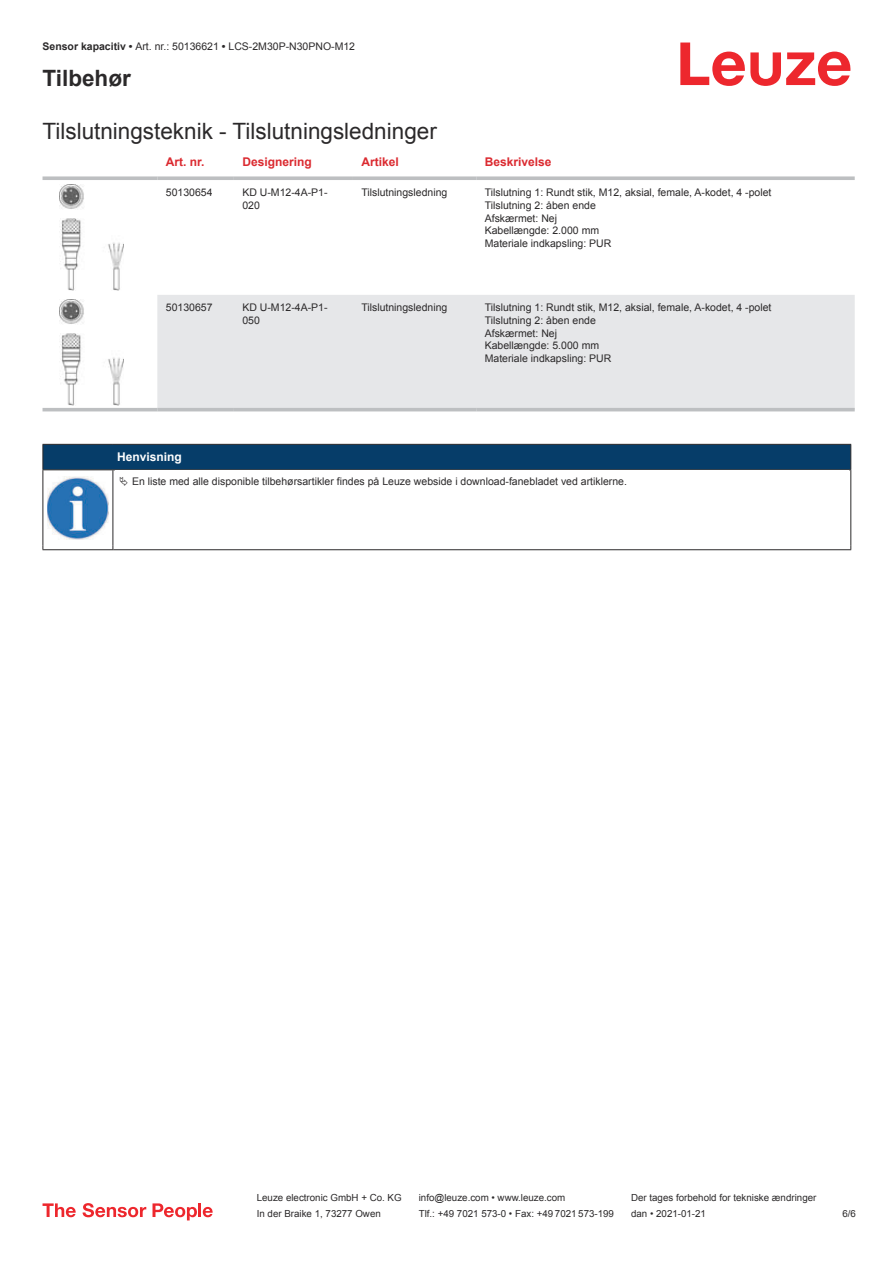
<style>
.page{position:relative;width:893px;height:1263px;background:#fff}
.page>*{position:absolute;margin:0;border:0;box-sizing:border-box;transform-origin:0 0}
.t1{font:22.5px "Arial";color:#2b292a}
.t2{font:700 22.5px "Arial";color:#2b292a}
.t3{font:700 12px "Arial";color:#db2a30}
.t4{font:700 12px "Arial";color:#fff}
.t5{font:10.5px/12.6px "Arial";color:#2b292a}
.t6{font:9.75px "Arial";color:#2b292a}
.s1{font-weight:700}
</style>
<div class="page">
<svg style="left:680px;top:43px;width:170px;height:43px"></svg>
<div style="left:157px;top:295px;width:698px;height:113px;background:#e6e7e9"></div>
<svg style="left:43px;top:176px;width:114px;height:4px"></svg>
<svg style="left:157px;top:176px;width:77px;height:4px"></svg>
<svg style="left:234px;top:176px;width:119px;height:4px"></svg>
<svg style="left:353px;top:176px;width:123px;height:4px"></svg>
<svg style="left:476px;top:176px;width:379px;height:4px;background:#c4c6c8"></svg>
<hr style="left:43px;top:408px;width:114px;height:3px;background:#bdbfc1">
<hr style="left:157px;top:408px;width:77px;height:3px;background:#bdbfc1">
<hr style="left:234px;top:408px;width:119px;height:3px;background:#bdbfc1">
<hr style="left:353px;top:408px;width:123px;height:3px;background:#bdbfc1">
<hr style="left:476px;top:408px;width:379px;height:3px;background:#bdbfc1">
<img style="left:59px;top:184px;width:65px;height:107px">
<img style="left:59px;top:299px;width:65px;height:106px">
<div style="left:43px;top:444px;width:808px;height:26px;background:#063d69"></div>
<hr style="left:113px;top:469px;width:738px;height:1px;background:#2b292a">
<hr style="left:43px;top:470px;width:1px;height:75px;background:#2b292a">
<hr style="left:113px;top:470px;width:1px;height:75px;background:#2b292a">
<hr style="left:850px;top:470px;width:1px;height:75px;background:#2b292a">
<hr style="left:43px;top:549px;width:70px;height:1px;background:#2b292a">
<hr style="left:113px;top:549px;width:738px;height:1px;background:#2b292a">
<img style="left:47px;top:476px;width:61px;height:63px">
<svg style="left:43px;top:1203px;width:33px;height:14px"></svg>
<svg style="left:83px;top:1203px;width:63px;height:14px"></svg>
<svg style="left:153px;top:1203px;width:44px;height:17px"></svg>
<hr style="left:198px;top:1203px;width:3px;height:14px;background:#ed272d">
<svg style="left:203px;top:1207px;width:10px;height:10px"></svg>
<p class="t5" style="left:43px;top:41px;width:314px"><span class="s1">Sensor kapacitiv •</span> Art. nr.: 50136621 <span class="s1">•</span> LCS-2M30P-N30PNO-M12</p>
<h1 class="t2" style="left:43px;top:69px;width:90px">Tilbehør</h1>
<h1 class="t1" style="left:43px;top:123px;width:396px">Tilslutningsteknik - Tilslutningsledninger</h1>
<p class="t3" style="left:166px;top:157px;width:40px">Art. nr.</p>
<p class="t3" style="left:242px;top:157px;width:71px">Designering</p>
<p class="t3" style="left:361px;top:157px;width:39px">Artikel</p>
<p class="t3" style="left:485px;top:157px;width:68px">Beskrivelse</p>
<p class="t5" style="left:166px;top:187px;width:48px">50130654</p>
<p class="t5" style="left:242px;top:187px;width:87px">KD U-M12-4A-P1-<br>020</p>
<p class="t5" style="left:361px;top:187px;width:87px">Tilslutningsledning</p>
<p class="t5" style="left:485px;top:187px;width:288px">Tilslutning 1: Rundt stik, M12, aksial, female, A-kodet, 4 -polet<br>Tilslutning 2: åben ende<br>Afskærmet: Nej<br>Kabellængde: 2.000 mm<br>Materiale indkapsling: PUR</p>
<p class="t5" style="left:166px;top:302px;width:48px">50130657</p>
<p class="t5" style="left:242px;top:302px;width:87px">KD U-M12-4A-P1-<br>050</p>
<p class="t5" style="left:361px;top:302px;width:87px">Tilslutningsledning</p>
<p class="t5" style="left:485px;top:302px;width:288px">Tilslutning 1: Rundt stik, M12, aksial, female, A-kodet, 4 -polet<br>Tilslutning 2: åben ende<br>Afskærmet: Nej<br>Kabellængde: 5.000 mm<br>Materiale indkapsling: PUR</p>
<p class="t4" style="left:117px;top:452px;width:66px">Henvisning</p>
<p class="t5" style="left:132px;top:475px;width:496px">En liste med alle disponible tilbehørsartikler findes på Leuze webside i download-fanebladet ved artiklerne.</p>
<p class="t6" style="left:257px;top:1194px;width:146px">Leuze electronic GmbH + Co. KG</p>
<p class="t6" style="left:419px;top:1194px;width:148px">info@leuze.com • www.leuze.com</p>
<p class="t6" style="left:631px;top:1194px;width:187px">Der tages forbehold for tekniske ændringer</p>
<p class="t6" style="left:257px;top:1210px;width:126px">In der Braike 1, 73277 Owen</p>
<p class="t6" style="left:419px;top:1210px;width:197px">Tlf.: +49 7021 573-0 • Fax: +49 7021 573-199</p>
<p class="t6" style="left:631px;top:1210px;width:76px">dan • 2021-01-21</p>
<p class="t6" style="left:842px;top:1210px;width:15px">6 /6</p>
</div>
